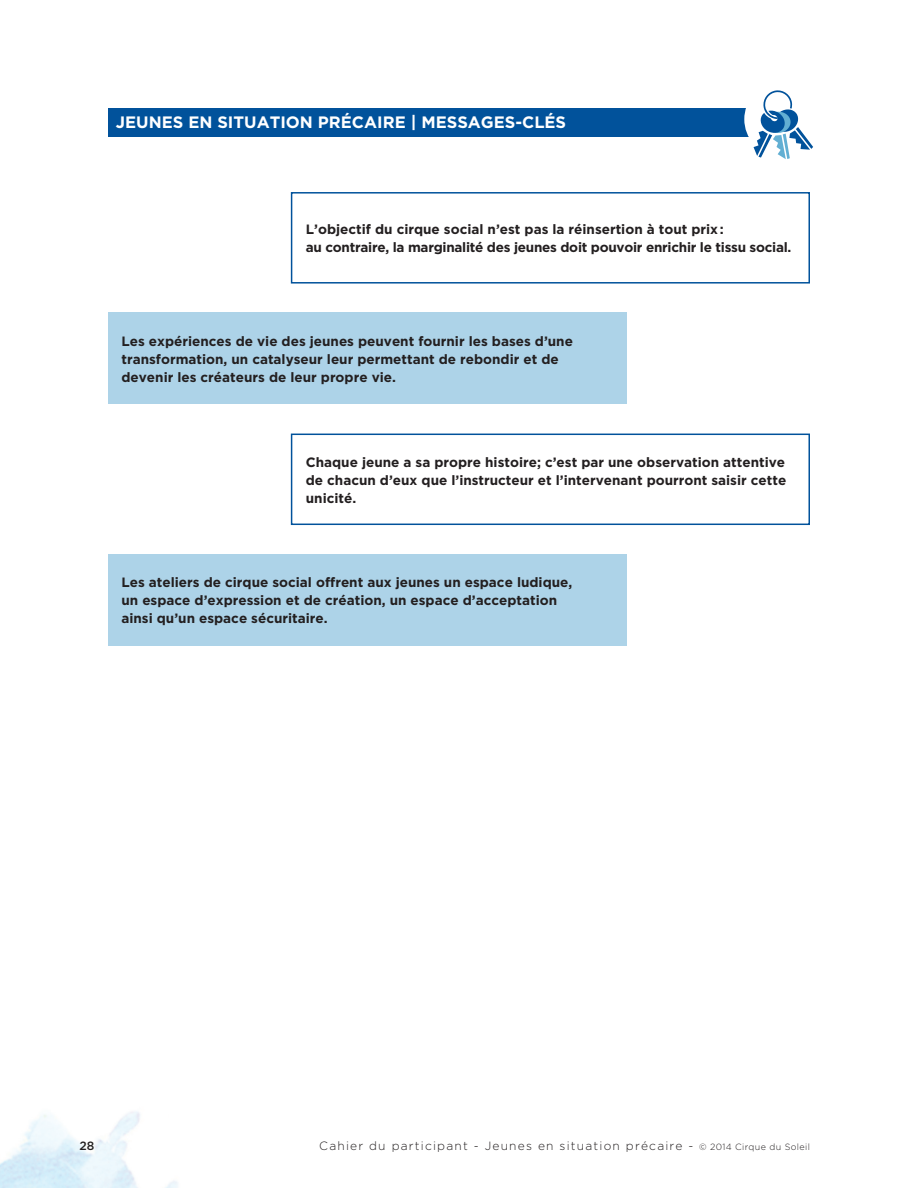
<style>
.page{position:relative;width:918px;height:1188px;background:#fff}
.page>*{position:absolute;margin:0;border:0;box-sizing:border-box;transform-origin:0 0}
.t1{font:700 16.5px "Gotham";color:#fff}
.t2{font:700 13.5px/18px "Gotham";color:#231f20}
.t3{font:700 13.5px/18px "Gotham";letter-spacing:-.02em;color:#231f20}
.t4{font:300 12px "Gotham";letter-spacing:.1em;color:#231f20}
.t5{font:500 12px "Gotham";color:#231f20}
.s1{font-size:9px}
</style>
<div class="page">
<img style="left:0;top:1111px;width:178px;height:77px">
<div style="left:108px;top:312px;width:518px;height:92px;background:#add3e8"></div>
<div style="left:108px;top:554px;width:518px;height:91px;background:#add3e8"></div>
<div style="left:291px;top:192px;width:519px;height:92px;border:2px solid #01529b"></div>
<div style="left:291px;top:434px;width:519px;height:91px;border:2px solid #01529b"></div>
<div style="left:108px;top:108px;width:668px;height:29px;background:#01529b"></div>
<div style="left:744px;top:85px;width:63px;height:69px;background:#fff;border-radius:50%"></div>
<svg style="left:754px;top:90px;width:59px;height:69px"></svg>
<p class="t1" style="left:116px;top:112px;width:332px">JEUNES EN SITUATION PRÉCAIRE | Messa</p>
<p class="t1" style="left:481px;top:112px;width:53px">ges-clés</p>
<p class="t3" style="left:306px;top:220px;width:487px">L’objectif du cirque social n’est pas la réinsertion à tout prix:<br>au contraire, la marginalité des jeunes doit pouvoir enrichir le tissu social.</p>
<p class="t2" style="left:122px;top:332px;width:453px">Les expériences de vie des jeunes peuvent fournir les bases d’une transformation, un catalyseur leur permettant de rebondir et de devenir les créateurs de leur propre vie.</p>
<p class="t2" style="left:306px;top:453px;width:482px;text-align:justify">Chaque jeune a sa propre histoire; c’est par une observation attentive de chacun d’eux que l’instructeur et l’intervenant pourront saisir cette unicité.</p>
<p class="t2" style="left:122px;top:573px;width:452px">Les ateliers de cirque social offrent aux jeunes un espace ludique, un espace d’expression et de création, un espace d’acceptation ainsi qu’un espace sécuritaire.</p>
<p class="t5" style="left:80px;top:1139px;width:16px">28</p>
<p class="t4" style="left:319px;top:1140px;width:492px">Cahier du participant - Jeunes en situation précaire - <span class="s1">© 2014 Cirque du Soleil</span></p>
</div>
